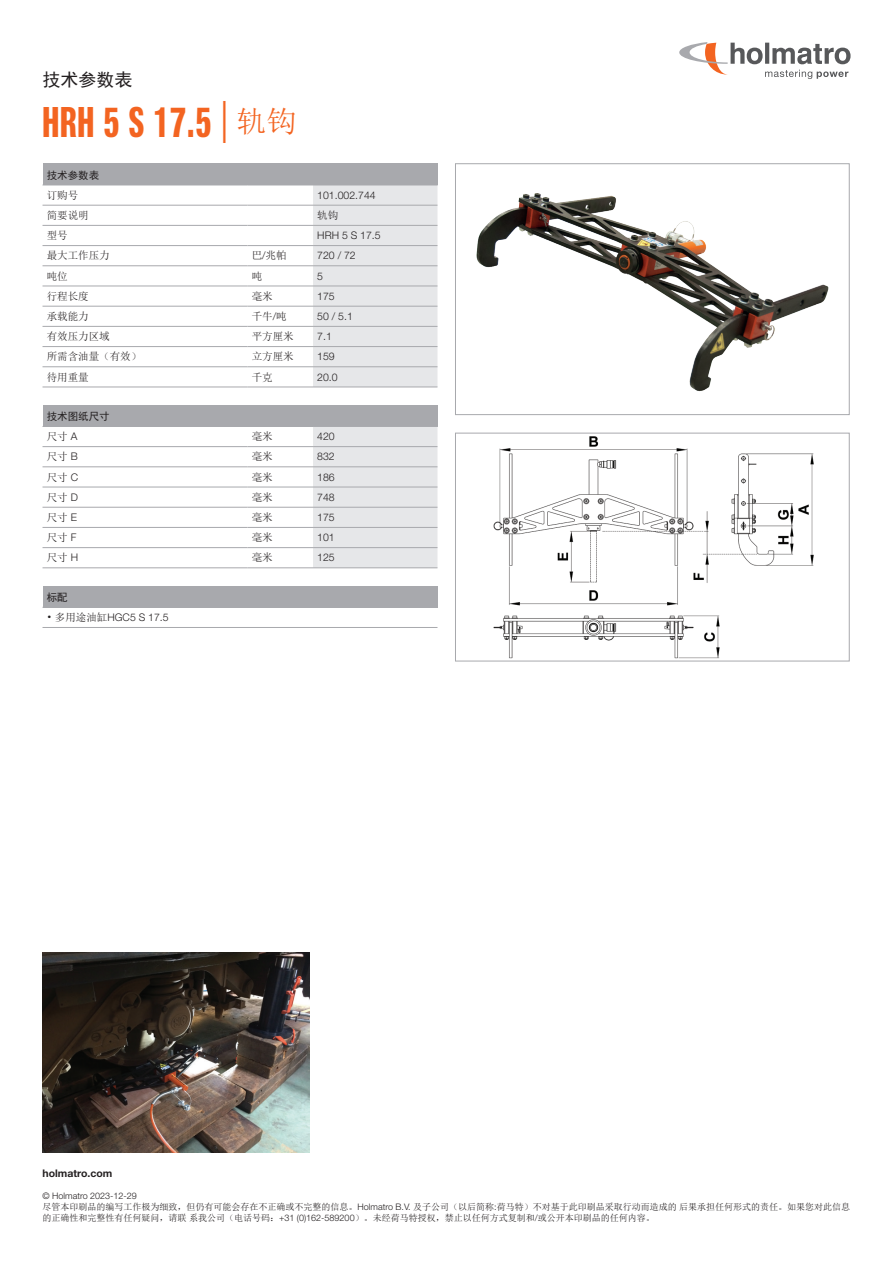
<style>
.page{position:relative;width:893px;height:1263px;background:#fff}
.page>*{position:absolute;margin:0;border:0;box-sizing:border-box;transform-origin:0 0}
.t1{font:700 42px "Neue Helvetica Pro 79 Cm";color:#f36421}
.t2{font:18px "Sim Hei";color:#231f20}
.t3{font:10.5px "Sim Sun";color:#231f20}
.t4{font:300 10.5px "Helvetica Neue LT Std";color:#231f20}
.t5{font:10.5px "Sim Hei";color:#231f20}
.t6{font:700 10.5px "Helvetica Neue LT Std";color:#231f20}
.t7{font:9px/10.8px "Sim Sun";color:#231f20}
.t8{font:300 9px "Helvetica Neue LT Std";color:#231f20}
.s1{font-family:"Helvetica Neue LT Std";font-weight:300}
.s2{font-family:"Sim Sun";font-weight:400;font-size:30px}
.s3{font-family:"Sim Sun";font-weight:400}
</style>
<div class="page">
<svg style="left:679px;top:42px;width:171px;height:37px"></svg>
<div style="left:43px;top:164px;width:394px;height:21px;background:#a8a9ad"></div>
<svg style="left:313px;top:164px;width:125px;height:223px"></svg>
<hr style="left:43px;top:185px;width:204px;height:1px;background:#a8a9ad">
<hr style="left:247px;top:185px;width:66px;height:1px;background:#a8a9ad">
<hr style="left:313px;top:185px;width:125px;height:1px;background:#a8a9ad">
<hr style="left:43px;top:205px;width:204px;height:1px;background:#a8a9ad">
<hr style="left:247px;top:205px;width:66px;height:1px;background:#a8a9ad">
<hr style="left:313px;top:205px;width:124px;height:1px;background:#a8a9ad">
<hr style="left:43px;top:225px;width:204px;height:1px;background:#a8a9ad">
<hr style="left:247px;top:225px;width:66px;height:1px;background:#a8a9ad">
<hr style="left:313px;top:225px;width:124px;height:1px;background:#a8a9ad">
<hr style="left:43px;top:245px;width:204px;height:1px;background:#a8a9ad">
<hr style="left:247px;top:245px;width:66px;height:1px;background:#a8a9ad">
<hr style="left:313px;top:245px;width:124px;height:1px;background:#a8a9ad">
<hr style="left:43px;top:265px;width:204px;height:1px;background:#a8a9ad">
<hr style="left:247px;top:265px;width:66px;height:1px;background:#a8a9ad">
<hr style="left:313px;top:265px;width:124px;height:1px;background:#a8a9ad">
<hr style="left:43px;top:286px;width:204px;height:1px;background:#a8a9ad">
<hr style="left:247px;top:286px;width:66px;height:1px;background:#a8a9ad">
<hr style="left:313px;top:286px;width:124px;height:1px;background:#a8a9ad">
<hr style="left:43px;top:306px;width:204px;height:1px;background:#a8a9ad">
<hr style="left:247px;top:306px;width:66px;height:1px;background:#a8a9ad">
<hr style="left:313px;top:306px;width:124px;height:1px;background:#a8a9ad">
<hr style="left:43px;top:326px;width:204px;height:1px;background:#a8a9ad">
<hr style="left:247px;top:326px;width:66px;height:1px;background:#a8a9ad">
<hr style="left:313px;top:326px;width:124px;height:1px;background:#a8a9ad">
<hr style="left:43px;top:346px;width:204px;height:1px;background:#a8a9ad">
<hr style="left:247px;top:346px;width:66px;height:1px;background:#a8a9ad">
<hr style="left:313px;top:346px;width:124px;height:1px;background:#a8a9ad">
<hr style="left:43px;top:387px;width:204px;height:1px;background:#a8a9ad">
<hr style="left:43px;top:366px;width:204px;height:1px;background:#a8a9ad">
<hr style="left:247px;top:387px;width:66px;height:1px;background:#a8a9ad">
<hr style="left:247px;top:366px;width:66px;height:1px;background:#a8a9ad">
<hr style="left:313px;top:387px;width:124px;height:1px;background:#a8a9ad">
<hr style="left:313px;top:366px;width:124px;height:1px;background:#a8a9ad">
<div style="left:43px;top:405px;width:394px;height:21px;background:#a8a9ad"></div>
<svg style="left:313px;top:405px;width:125px;height:163px"></svg>
<hr style="left:43px;top:426px;width:204px;height:1px;background:#a8a9ad">
<hr style="left:247px;top:426px;width:66px;height:1px;background:#a8a9ad">
<hr style="left:313px;top:426px;width:125px;height:1px;background:#a8a9ad">
<hr style="left:43px;top:446px;width:204px;height:1px;background:#a8a9ad">
<hr style="left:247px;top:446px;width:66px;height:1px;background:#a8a9ad">
<hr style="left:313px;top:446px;width:124px;height:1px;background:#a8a9ad">
<hr style="left:43px;top:467px;width:204px;height:1px;background:#a8a9ad">
<hr style="left:247px;top:467px;width:66px;height:1px;background:#a8a9ad">
<hr style="left:313px;top:467px;width:124px;height:1px;background:#a8a9ad">
<hr style="left:43px;top:487px;width:204px;height:1px;background:#a8a9ad">
<hr style="left:247px;top:487px;width:66px;height:1px;background:#a8a9ad">
<hr style="left:313px;top:487px;width:124px;height:1px;background:#a8a9ad">
<hr style="left:43px;top:507px;width:204px;height:1px;background:#a8a9ad">
<hr style="left:247px;top:507px;width:66px;height:1px;background:#a8a9ad">
<hr style="left:313px;top:507px;width:124px;height:1px;background:#a8a9ad">
<hr style="left:43px;top:527px;width:204px;height:1px;background:#a8a9ad">
<hr style="left:247px;top:527px;width:66px;height:1px;background:#a8a9ad">
<hr style="left:313px;top:527px;width:124px;height:1px;background:#a8a9ad">
<hr style="left:43px;top:567px;width:204px;height:1px;background:#a8a9ad">
<hr style="left:43px;top:547px;width:204px;height:1px;background:#a8a9ad">
<hr style="left:247px;top:567px;width:66px;height:1px;background:#a8a9ad">
<hr style="left:247px;top:547px;width:66px;height:1px;background:#a8a9ad">
<hr style="left:313px;top:567px;width:124px;height:1px;background:#a8a9ad">
<hr style="left:313px;top:547px;width:124px;height:1px;background:#a8a9ad">
<div style="left:43px;top:586px;width:394px;height:21px;background:#a8a9ad"></div>
<svg style="left:437px;top:586px;width:1px;height:21px"></svg>
<hr style="left:43px;top:627px;width:394px;height:1px;background:#a8a9ad">
<hr style="left:43px;top:607px;width:395px;height:1px;background:#a8a9ad">
<img style="left:43px;top:952px;width:266px;height:200px">
<img style="left:493px;top:436px;width:321px;height:223px">
<div style="left:455px;top:433px;width:394px;height:228px;border:1px solid #a8a9ad"></div>
<img style="left:476px;top:193px;width:353px;height:199px">
<div style="left:455px;top:164px;width:394px;height:251px;border:1px solid #a8a9ad"></div>
<h2 class="t2" style="left:43px;top:70px;width:91px">技术参数表</h2>
<h1 class="t1" style="left:43px;top:97px;width:255px">HRH 5 S 17.5 <span class="s1">|</span> <span class="s2">轨钩</span></h1>
<p class="t5" style="left:47px;top:170px;width:54px">技术参数表</p>
<p class="t3" style="left:47px;top:190px;width:33px">订购号</p>
<p class="t4" style="left:317px;top:189px;width:60px">101.002.744</p>
<p class="t3" style="left:47px;top:210px;width:43px">简要说明</p>
<p class="t3" style="left:317px;top:210px;width:22px">轨钩</p>
<p class="t3" style="left:47px;top:230px;width:22px">型号</p>
<p class="t4" style="left:317px;top:229px;width:65px">HRH 5 S 17.5</p>
<p class="t3" style="left:47px;top:250px;width:64px">最大工作压力</p>
<p class="t3" style="left:252px;top:250px;width:36px">巴<span class="s1">/</span>兆帕</p>
<p class="t4" style="left:317px;top:249px;width:40px">720 / 72</p>
<p class="t3" style="left:47px;top:271px;width:22px">吨位</p>
<p class="t3" style="left:252px;top:271px;width:12px">吨</p>
<p class="t4" style="left:317px;top:269px;width:7px">5</p>
<p class="t3" style="left:47px;top:291px;width:43px">行程长度</p>
<p class="t3" style="left:252px;top:291px;width:22px">毫米</p>
<p class="t4" style="left:317px;top:290px;width:19px">175</p>
<p class="t3" style="left:47px;top:311px;width:43px">承载能力</p>
<p class="t3" style="left:252px;top:311px;width:36px">千牛<span class="s1">/</span>吨</p>
<p class="t4" style="left:317px;top:310px;width:37px">50 / 5.1</p>
<p class="t3" style="left:47px;top:331px;width:64px">有效压力区域</p>
<p class="t3" style="left:252px;top:331px;width:43px">平方厘米</p>
<p class="t4" style="left:317px;top:330px;width:16px">7.1</p>
<p class="t3" style="left:47px;top:351px;width:96px">所需含油量（有效）</p>
<p class="t3" style="left:252px;top:351px;width:43px">立方厘米</p>
<p class="t4" style="left:317px;top:350px;width:19px">159</p>
<p class="t3" style="left:47px;top:372px;width:43px">待用重量</p>
<p class="t3" style="left:252px;top:372px;width:22px">千克</p>
<p class="t4" style="left:317px;top:370px;width:22px">20.0</p>
<p class="t5" style="left:47px;top:411px;width:64px">技术图纸尺寸</p>
<p class="t3" style="left:47px;top:431px;width:32px">尺寸 <span class="s1">A</span></p>
<p class="t3" style="left:252px;top:431px;width:22px">毫米</p>
<p class="t4" style="left:317px;top:430px;width:19px">420</p>
<p class="t3" style="left:47px;top:451px;width:32px">尺寸 <span class="s1">B</span></p>
<p class="t3" style="left:252px;top:451px;width:22px">毫米</p>
<p class="t4" style="left:317px;top:450px;width:19px">832</p>
<p class="t3" style="left:47px;top:472px;width:33px">尺寸 <span class="s1">C</span></p>
<p class="t3" style="left:252px;top:472px;width:22px">毫米</p>
<p class="t4" style="left:317px;top:470px;width:19px">186</p>
<p class="t3" style="left:47px;top:492px;width:33px">尺寸 <span class="s1">D</span></p>
<p class="t3" style="left:252px;top:492px;width:22px">毫米</p>
<p class="t4" style="left:317px;top:491px;width:19px">748</p>
<p class="t3" style="left:47px;top:512px;width:32px">尺寸 <span class="s1">E</span></p>
<p class="t3" style="left:252px;top:512px;width:22px">毫米</p>
<p class="t4" style="left:317px;top:511px;width:19px">175</p>
<p class="t3" style="left:47px;top:532px;width:31px">尺寸 <span class="s1">F</span></p>
<p class="t3" style="left:252px;top:532px;width:22px">毫米</p>
<p class="t4" style="left:317px;top:531px;width:19px">101</p>
<p class="t3" style="left:47px;top:552px;width:33px">尺寸 <span class="s1">H</span></p>
<p class="t3" style="left:252px;top:552px;width:22px">毫米</p>
<p class="t4" style="left:317px;top:551px;width:19px">125</p>
<p class="t5" style="left:47px;top:592px;width:22px">标配</p>
<p class="t4" style="left:47px;top:611px;width:123px"><span class="s3">• 多用途油缸</span>HGC5 S 17.5</p>
<p class="t6" style="left:43px;top:1167px;width:71px">holmatro.com</p>
<p class="t8" style="left:43px;top:1190px;width:96px">© Holmatro 2023-12-29</p>
<p class="t7" style="left:43px;top:1201px;width:809px">尽管本印刷品的编写工作极为细致，但仍有可能会存在不正确或不完整的信息。<span class="s1">Holmatro B.V.</span> 及子公司（以后简称<span class="s1">:</span>荷马特）不对基于此印刷品采取行动而造成的后果承担任何形式的责任。如果您对此信息的正确性和完整性有任何疑问，请联系我公司（电话号码：<span class="s1">+31 (0)162-589200</span>）。未经荷马特授权，禁止以任何方式复制和<span class="s1">/</span>或公开本印刷品的任何内容。</p>
</div>
